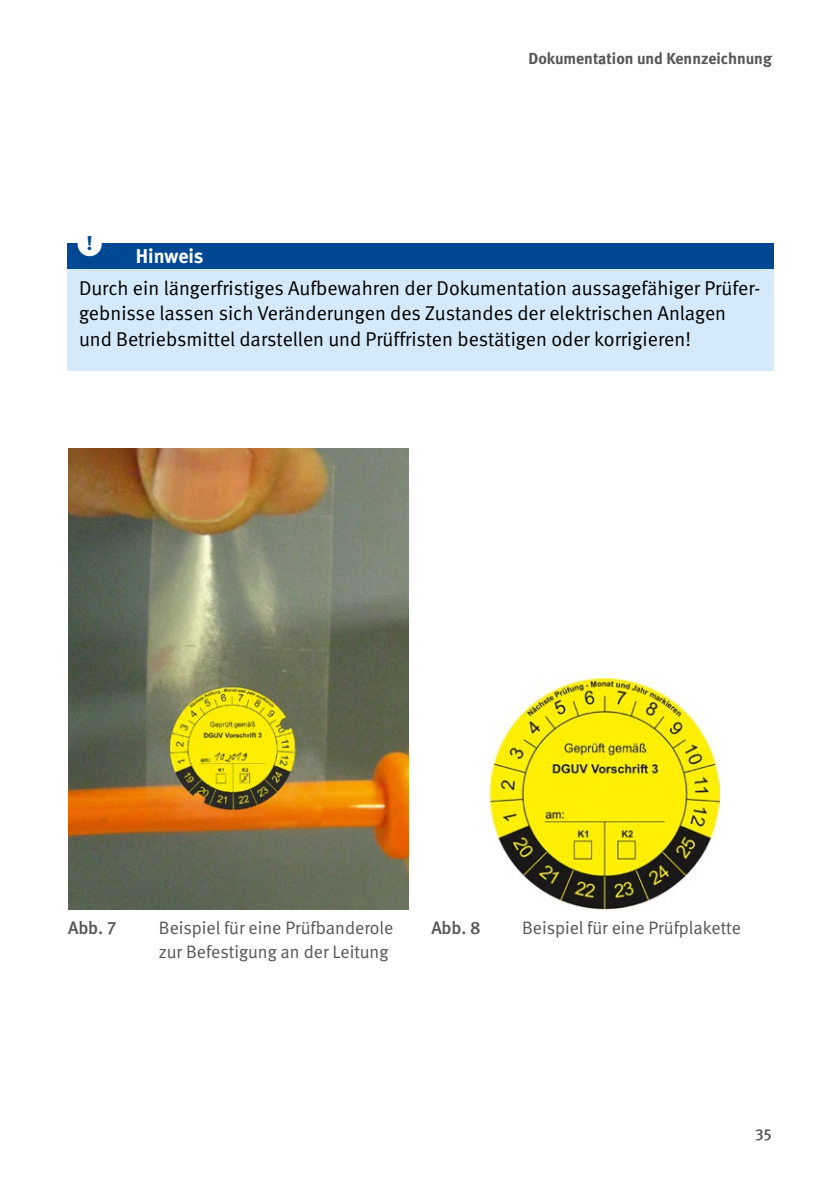
<style>
.page{position:relative;width:840px;height:1191px;background:#fff}
.page>*{position:absolute;margin:0;border:0;box-sizing:border-box;transform-origin:0 0}
.t1{font:20px/25.6px "DGUV Meta";color:#000}
.t2{font:700 20px "DGUV Meta";color:#fff}
.t3{font:700 20px "DGUV Meta Serif";color:#004893}
.t4{font:18px/24px "DGUV Meta";color:#565655}
.t5{font:500 18px "DGUV Meta";letter-spacing:-.005em;color:#565655}
.t6{font:700 16px "DGUV Meta";color:#565655}
.t7{font:500 16px "DGUV Meta";color:#565655}
</style>
<div class="page">
<div style="left:68px;top:243px;width:705px;height:26px;background:#004893"></div>
<div style="left:68px;top:269px;width:705px;height:101px;background:#d4eafa"></div>
<div style="left:78px;top:232px;width:24px;height:24px;background:#fff;border-radius:50%"></div>
<img style="left:68px;top:448px;width:340px;height:461px">
<img style="left:489px;top:678px;width:230px;height:231px">
<p class="t6" style="left:528px;top:49px;width:245px">Dokumentation und Kennzeichnung</p>
<p class="t3" style="left:86px;top:231px;width:8px">!</p>
<p class="t2" style="left:136px;top:244px;width:69px">Hinweis</p>
<p class="t1" style="left:79px;top:275px;width:682px">Durch ein längerfristiges Aufbewahren der Dokumentation aussagefähiger Prüfer&shy;gebnisse lassen sich Veränderungen des Zustandes der elektrischen Anlagen und Betriebsmittel darstellen und Prüffristen bestätigen oder korrigieren!</p>
<p class="t5" style="left:68px;top:917px;width:50px">Abb. 7</p>
<p class="t4" style="left:159px;top:916px;width:236px">Beispiel für eine Prüfbanderole zur Befestigung an der Leitung</p>
<p class="t5" style="left:431px;top:917px;width:51px">Abb. 8</p>
<p class="t4" style="left:522px;top:916px;width:220px">Beispiel für eine Prüfplakette</p>
<p class="t7" style="left:754px;top:1124px;width:18px">35</p>
</div>
